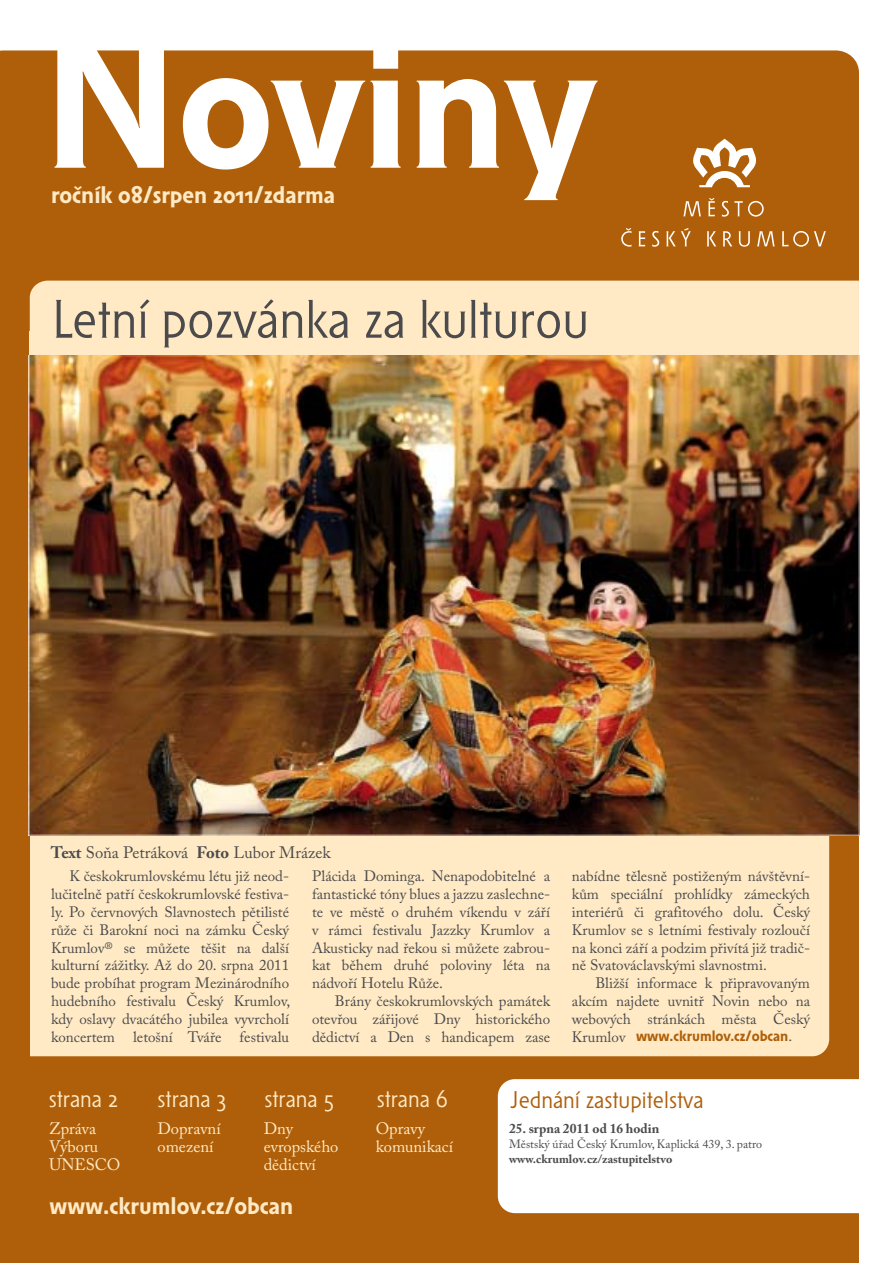
<style>
.page{position:relative;width:893px;height:1263px;background:#fff}
.page>*{position:absolute;margin:0;border:0;box-sizing:border-box;transform-origin:0 0}
.t1{font:700 180px "Solpera OSF";color:#fff}
.t2{font:54px "Solpera OSF";color:#4b4b4d}
.t3{font:700 24px "Solpera OSF";color:#ffeac5}
.t4{font:24px "Solpera OSF";color:#ffeac5}
.t5{font:24px "Solpera OSF";color:#af5f09}
.t6{font:16.5px/18px "Adobe Caslon Pro";color:#ffeac5}
.t7{font:16.5px "Adobe Caslon Pro";color:#4b4b4d}
.t8{font:15px/17.9px "Adobe Caslon Pro";color:#4b4b4d;text-align:justify}
.t9{font:700 15px "Solpera OSF";color:#af5f09}
.t10{font:700 13.5px "Adobe Caslon Pro";color:#4b4b4d}
.t11{font:12px "Adobe Caslon Pro";color:#4b4b4d}
.t12{font:700 12px "Adobe Caslon Pro";color:#4b4b4d}
.s1{font-weight:700}
.s2{font-family:"Adobe Caslon Pro";font-weight:400;color:#4b4b4d}
</style>
<div class="page">
<div style="left:0;top:50px;width:859px;height:1213px;background:#af5f09"></div>
<div style="left:498px;top:1079px;width:382px;height:134px;background:#fff;border-radius:17px"></div>
<div style="left:30px;top:835px;width:799px;height:221px;background:#ffeac5"></div>
<div style="left:30px;top:281px;width:829px;height:74px;background:#ffeac5"></div>
<div style="left:30px;top:331px;width:21px;height:33px;background:#ffeac5"></div>
<svg style="left:693px;top:139px;width:63px;height:48px"></svg>
<svg style="left:683px;top:201px;width:18px;height:15px"></svg>
<svg style="left:708px;top:198px;width:7px;height:18px"></svg>
<svg style="left:722px;top:201px;width:42px;height:16px"></svg>
<svg style="left:621px;top:228px;width:10px;height:19px"></svg>
<svg style="left:639px;top:231px;width:6px;height:15px"></svg>
<svg style="left:652px;top:231px;width:7px;height:16px"></svg>
<svg style="left:666px;top:228px;width:25px;height:18px"></svg>
<svg style="left:707px;top:231px;width:9px;height:15px"></svg>
<svg style="left:723px;top:231px;width:9px;height:15px"></svg>
<svg style="left:739px;top:231px;width:11px;height:16px"></svg>
<svg style="left:757px;top:231px;width:18px;height:15px"></svg>
<svg style="left:782px;top:231px;width:44px;height:16px"></svg>
<img style="left:28px;top:355px;width:832px;height:480px">
<h1 class="t1" style="left:44px;top:3px;width:553px">Noviny</h1>
<h3 class="t3" style="left:51px;top:181px;width:286px">ročník 08/srpen 2011/zdarma</h3>
<h2 class="t2" style="left:51px;top:288px;width:539px">Letní pozvánka za kulturou</h2>
<p class="t7" style="left:51px;top:842px;width:282px"><span class="s1">Text</span> Soňa Petráková <span class="s1">Foto</span> Lubor Mrázek</p>
<p class="t8" style="left:51px;top:867px;width:241px;text-indent:18px">K českokrumlovskému létu již neod&shy;lučitelně patří českokrumlovské festiva&shy;ly. Po červnových Slavnostech pětilisté růže či Barokní noci na zámku Český Krumlov® se můžete těšit na další kulturní zážitky. Až do 20. srpna 2011 bude probíhat program Mezinárodního hudebního festivalu Český Krumlov, kdy oslavy dvacátého jubilea vyvrcholí koncertem letošní Tváře festivalu</p>
<p class="t8" style="left:312px;top:867px;width:240px">Plácida Dominga. Nenapodobitelné a fantastické tóny blues a jazzu zaslechne&shy;te ve městě o druhém víkendu v září v rámci festivalu Jazzky Krumlov a Akusticky nad řekou si můžete zabrou&shy;kat během druhé poloviny léta na nádvoří Hotelu Růže.</p>
<p class="t8" style="left:312px;top:992px;width:240px;text-indent:23px">Brány českokrumlovských památek otevřou zářijové Dny historického dědictví a Den s handicapem zase</p>
<p class="t8" style="left:572px;top:867px;width:240px">nabídne tělesně postiženým návštěvní&shy;kům speciální prohlídky zámeckých interiérů či grafitového dolu. Český Krumlov se s letními festivaly rozloučí na konci září a podzim přivítá již tradič&shy;ně Svatováclavskými slavnostmi.</p>
<p class="t8" style="left:572px;top:974px;width:240px;text-indent:23px">Bližší informace k připravovaným akcím najdete uvnitř Novin nebo na webových stránkách města Český Krumlov</p>
<p class="t9" style="left:636px;top:1028px;width:158px">www.ckrumlov.cz/obcan<span class="s2">.</span></p>
<h3 class="t4" style="left:49px;top:1085px;width:71px">strana 2</h3>
<h3 class="t4" style="left:158px;top:1085px;width:70px">strana 3</h3>
<h3 class="t4" style="left:264px;top:1085px;width:71px">strana 5</h3>
<h3 class="t4" style="left:377px;top:1085px;width:73px">strana 6</h3>
<p class="t6" style="left:158px;top:1119px;width:65px">Dopravní omezení</p>
<p class="t6" style="left:264px;top:1119px;width:76px">Dny evropského dědictví</p>
<p class="t6" style="left:49px;top:1119px;width:73px">Zpráva<br>Výboru<br>UNESCO</p>
<p class="t6" style="left:376px;top:1119px;width:79px">Opravy komunikací</p>
<h3 class="t3" style="left:50px;top:1192px;width:245px">www.ckrumlov.cz/obcan</h3>
<h3 class="t5" style="left:511px;top:1086px;width:194px">Jednání zastupitelstva</h3>
<p class="t10" style="left:509px;top:1121px;width:152px">25. srpna 2011 od 16 hodin</p>
<p class="t11" style="left:509px;top:1137px;width:254px">Městský úřad Český Krumlov, Kaplická 439, 3. patro</p>
<p class="t12" style="left:509px;top:1152px;width:165px">www.ckrumlov.cz/zastupitelstvo</p>
</div>
